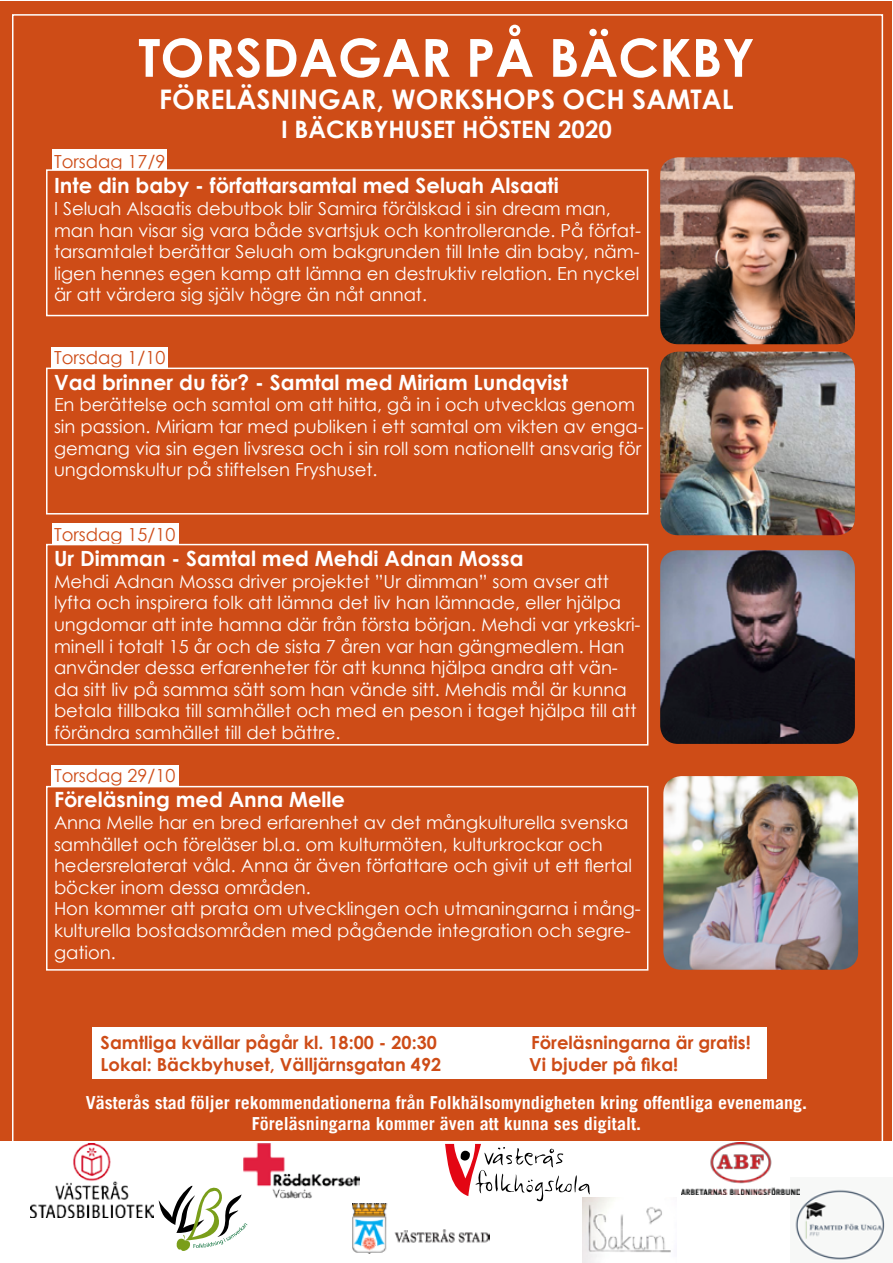
<style>
.page{position:relative;width:893px;height:1263px;background:#fff}
.page>*{position:absolute;margin:0;border:0;box-sizing:border-box;transform-origin:0 0}
.t1{font:700 52.5px "Century Gothic";color:#fff}
.t2{font:700 27px "Century Gothic";color:#fff}
.t3{font:700 24px "Century Gothic";color:#fff}
.t4{font:700 21px "Century Gothic";color:#fff}
.t5{font:18px/21.6px "Century Gothic";color:#fff}
.t6{font:700 18px/21.6px "Trade Gothic LT";color:#fff;text-align:center}
.t7{font:700 18px "Century Gothic";color:#ce4c17}
.t8{font:18px "Century Gothic";color:#ce4c17}
</style>
<div class="page">
<div style="left:1px;top:1px;width:891px;height:1261px;background:#ce4c17"></div>
<div style="left:0;top:1142px;width:893px;height:121px;background:#fff"></div>
<div style="left:52px;top:150px;width:115px;height:20px;background:#fff"></div>
<div style="left:52px;top:347px;width:116px;height:21px;background:#fff"></div>
<div style="left:52px;top:523px;width:127px;height:21px;background:#fff"></div>
<div style="left:51px;top:765px;width:128px;height:22px;background:#fff"></div>
<img style="left:660px;top:157px;width:195px;height:187px">
<img style="left:660px;top:352px;width:195px;height:183px">
<img style="left:660px;top:550px;width:195px;height:194px">
<img style="left:663px;top:776px;width:195px;height:194px">
<img style="left:31px;top:1144px;width:122px;height:73px">
<div style="left:92px;top:1027px;width:674px;height:52px;background:#fff"></div>
<img style="left:795px;top:1188px;width:90px;height:72px">
<img style="left:244px;top:1144px;width:116px;height:54px">
<img style="left:353px;top:1203px;width:136px;height:50px">
<img style="left:682px;top:1142px;width:117px;height:53px">
<svg style="left:159px;top:1186px;width:88px;height:65px"></svg>
<svg style="left:445px;top:1144px;width:145px;height:57px"></svg>
<img style="left:583px;top:1198px;width:88px;height:65px">
<div style="left:46px;top:169px;width:602px;height:147px;border:2px solid #fff"></div>
<div style="left:46px;top:368px;width:602px;height:146px;border:2px solid #fff"></div>
<div style="left:46px;top:544px;width:602px;height:201px;border:2px solid #fff"></div>
<div style="left:46px;top:786px;width:602px;height:185px;border:2px solid #fff"></div>
<h1 class="t1" style="left:138px;top:18px;width:618px">TORSDAGAR PÅ BÄCKBY</h1>
<h2 class="t2" style="left:159px;top:79px;width:576px">FÖRELÄSNINGAR, WORKSHOPS OCH SAMTAL</h2>
<h3 class="t3" style="left:281px;top:111px;width:332px">I BÄCKBYHUSET HÖSTEN 2020</h3>
<p class="t8" style="left:54px;top:149px;width:113px">Torsdag 17/9</p>
<p class="t4" style="left:54px;top:170px;width:506px">Inte din baby - författarsamtal med Seluah Alsaati</p>
<p class="t5" style="left:54px;top:197px;width:589px">I Seluah Alsaatis debutbok blir Samira förälskad i sin dream man, man han visar sig vara både svartsjuk och kontrollerande. På förfat&shy;tarsamtalet berättar Seluah om bakgrunden till Inte din baby, näm&shy;ligen hennes egen kamp att lämna en destruktiv relation. En nyckel är att värdera sig själv högre än nåt annat.</p>
<p class="t8" style="left:54px;top:345px;width:113px">Torsdag 1/10</p>
<p class="t4" style="left:54px;top:366px;width:516px">Vad brinner du för? - Samtal med Miriam Lundqvist</p>
<p class="t5" style="left:54px;top:394px;width:591px">En berättelse och samtal om att hitta, gå in i och utvecklas genom sin passion. Miriam tar med publiken i ett samtal om vikten av enga&shy;gemang via sin egen livsresa och i sin roll som nationellt ansvarig för ungdomskultur på stiftelsen Fryshuset.</p>
<p class="t8" style="left:54px;top:522px;width:123px">Torsdag 15/10</p>
<p class="t4" style="left:54px;top:542px;width:471px">Ur Dimman - Samtal med Mehdi Adnan Mossa</p>
<p class="t5" style="left:54px;top:570px;width:588px">Mehdi Adnan Mossa driver projektet ”Ur dimman” som avser att lyfta och inspirera folk att lämna det liv han lämnade, eller hjälpa ungdomar att inte hamna där från första början. Mehdi var yrkeskri&shy;minell i totalt 15 år och de sista 7 åren var han gängmedlem. Han använder dessa erfarenheter för att kunna hjälpa andra att vän&shy;da sitt liv på samma sätt som han vände sitt. Mehdis mål är kunna betala tillbaka till samhället och med en peson i taget hjälpa till att förändra samhället till det bättre.</p>
<p class="t8" style="left:54px;top:763px;width:123px">Torsdag 29/10</p>
<p class="t4" style="left:54px;top:784px;width:293px">Föreläsning med Anna Melle</p>
<p class="t5" style="left:54px;top:811px;width:588px">Anna Melle har en bred erfarenhet av det mångkulturella svenska samhället och föreläser bl.a. om kulturmöten, kulturkrockar och hedersrelaterat våld. Anna är även författare och givit ut ett flertal böcker inom dessa områden.<br>Hon kommer att prata om utvecklingen och utmaningarna i mång&shy;kulturella bostadsområden med pågående integration och segre&shy;gation.</p>
<p class="t7" style="left:101px;top:1029px;width:338px">Samtliga kvällar pågår kl. 18:00 - 20:30</p>
<p class="t7" style="left:531px;top:1029px;width:221px">Föreläsningarna är gratis!</p>
<p class="t7" style="left:101px;top:1050px;width:342px">Lokal: Bäckbyhuset, Välljärnsgatan 492</p>
<p class="t7" style="left:529px;top:1050px;width:151px">Vi bjuder på fika!</p>
<p class="t6" style="left:86px;top:1091px;width:723px">Västerås stad följer rekommendationerna från Folkhälsomyndigheten kring offentliga evenemang.<br>Föreläsningarna kommer även att kunna ses digitalt.</p>
</div>
